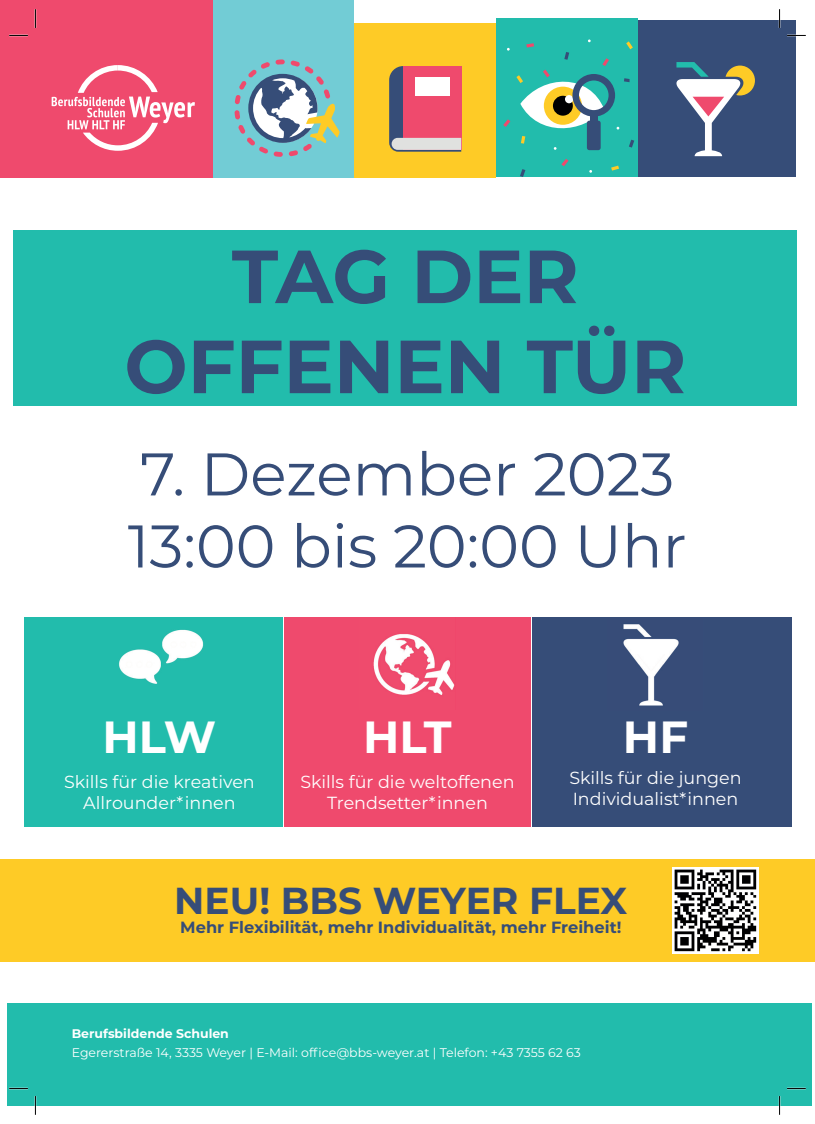
<style>
.page{position:relative;width:815px;height:1124px;background:#fff}
.page>*{position:absolute;margin:0;border:0;box-sizing:border-box;transform-origin:0 0}
.t1{font:700 75px/90px "Montserrat";color:#364d78;text-align:center}
.t2{font:60px/72px "Montserrat";color:#364d78}
.t3{font:700 45px "Montserrat";color:#fff}
.t4{font:700 37.5px "Montserrat";color:#364d78}
.t5{font:17.5px/21px "Montserrat";color:#fff;text-align:center}
.t6{font:700 16.25px "Montserrat";color:#364d78}
.t7{font:12.5px "Montserrat";color:#fff}
.t8{font:700 12.5px "Montserrat";color:#fff}
</style>
<div class="page">
<div style="left:7px;top:1003px;width:804px;height:103px;background:#22bcac"></div>
<div style="left:13px;top:230px;width:784px;height:176px;background:#22bcac"></div>
<div style="left:25px;top:617px;width:258px;height:210px;background:#22bcac"></div>
<img style="left:119px;top:629px;width:85px;height:55px">
<div style="left:284px;top:617px;width:247px;height:210px;background:#ef4a6d"></div>
<img style="left:373px;top:634px;width:82px;height:61px">
<div style="left:532px;top:617px;width:260px;height:210px;background:#364d78"></div>
<div style="left:0;top:859px;width:815px;height:102px;background:#fecb26"></div>
<img style="left:623px;top:624px;width:56px;height:82px">
<img style="left:672px;top:867px;width:87px;height:86px">
<div style="left:638px;top:20px;width:157px;height:157px;background:#364d78"></div>
<div style="left:496px;top:19px;width:142px;height:158px;background:#22bcac"></div>
<div style="left:354px;top:23px;width:142px;height:154px;background:#fecb26"></div>
<div style="left:213px;top:0;width:141px;height:177px;background:#72ccd5"></div>
<div style="left:0;top:0;width:213px;height:177px;background:#ef4a6d"></div>
<svg style="left:676px;top:62px;width:79px;height:94px"></svg>
<svg style="left:503px;top:119px;width:7px;height:8px"></svg>
<svg style="left:561px;top:159px;width:8px;height:7px"></svg>
<svg style="left:520px;top:169px;width:5px;height:8px"></svg>
<svg style="left:611px;top:165px;width:8px;height:6px"></svg>
<svg style="left:516px;top:39px;width:118px;height:111px"></svg>
<svg style="left:234px;top:59px;width:106px;height:98px"></svg>
<svg style="left:389px;top:66px;width:72px;height:86px;background:#ce738c"></svg>
<svg style="left:52px;top:65px;width:143px;height:86px"></svg>
<svg style="left:9px;top:35px;width:19px;height:1px"></svg>
<svg style="left:787px;top:35px;width:19px;height:1px"></svg>
<svg style="left:9px;top:1087px;width:19px;height:2px"></svg>
<svg style="left:787px;top:1087px;width:19px;height:2px"></svg>
<svg style="left:35px;top:9px;width:1px;height:19px"></svg>
<svg style="left:35px;top:1096px;width:1px;height:18px"></svg>
<svg style="left:779px;top:9px;width:1px;height:19px"></svg>
<svg style="left:779px;top:1096px;width:1px;height:18px"></svg>
<h1 class="t1" style="left:124px;top:228px;width:563px">TAG DER<br>OFFENEN TÜR</h1>
<h2 class="t2" style="left:128px;top:436px;width:560px">7. Dezember 2023<br>13:00 bis 20:00 Uhr</h2>
<h3 class="t3" style="left:103px;top:704px;width:115px">HLW</h3>
<p class="t5" style="left:64px;top:770px;width:192px">Skills für die kreativen<br>Allrounder*innen</p>
<h3 class="t3" style="left:363px;top:704px;width:90px">HLT</h3>
<p class="t5" style="left:300px;top:770px;width:216px">Skills für die weltoffenen<br>Trendsetter*innen</p>
<h3 class="t3" style="left:623px;top:704px;width:67px">HF</h3>
<p class="t5" style="left:569px;top:767px;width:174px;text-align:left">Skills für die jungen<br>Individualist*innen</p>
<h3 class="t4" style="left:174px;top:873px;width:455px">NEU! BBS WEYER FLEX</h3>
<p class="t6" style="left:180px;top:915px;width:443px">Mehr Flexibilität, mehr Individualität, mehr Freiheit!</p>
<p class="t8" style="left:72px;top:1024px;width:159px">Berufsbildende Schulen</p>
<p class="t7" style="left:72px;top:1043px;width:511px">Egererstraße 14, 3335 Weyer | E-Mail: office@bbs-weyer.at | Telefon: +43 7355 62 63</p>
</div>
